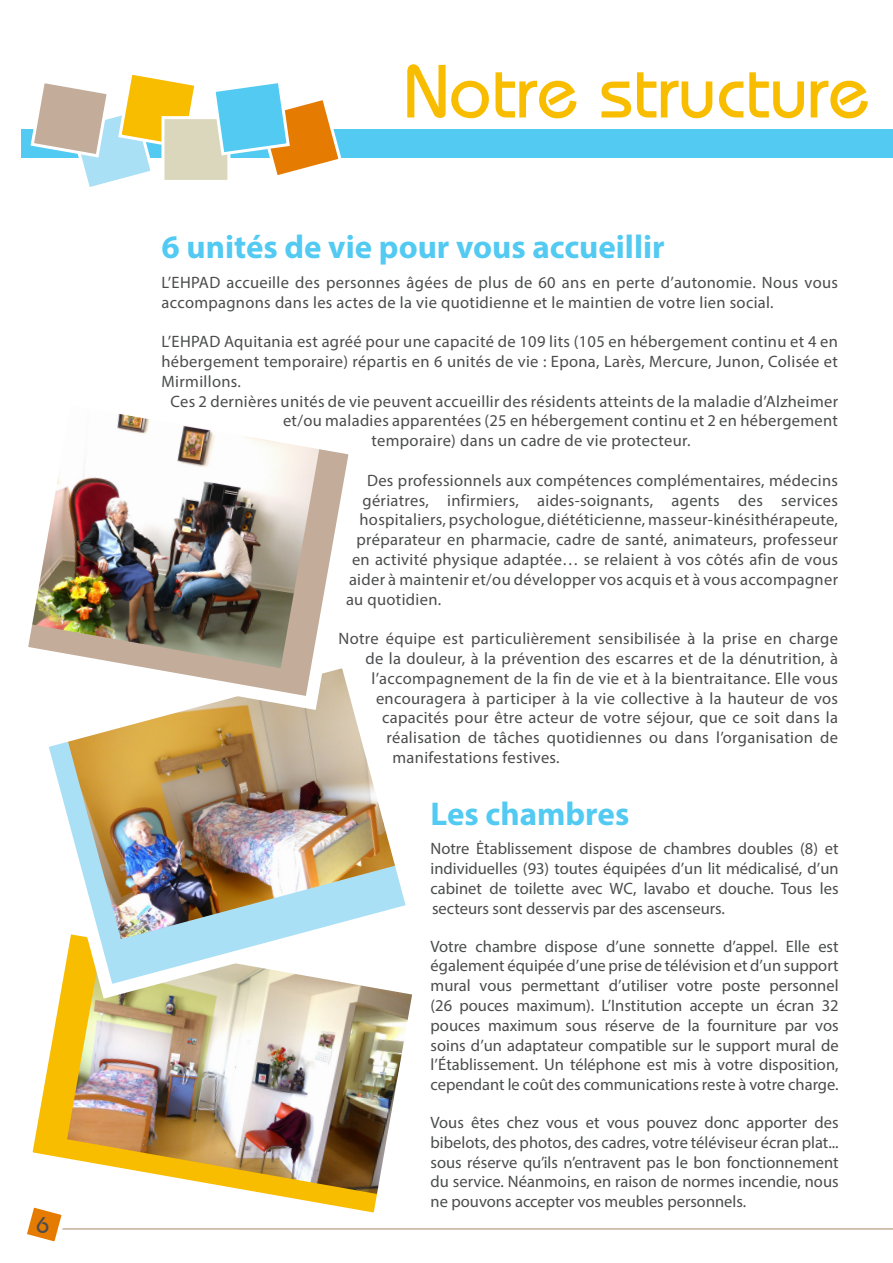
<style>
.page{position:relative;width:893px;height:1263px;background:#fff}
.page>*{position:absolute;margin:0;border:0;box-sizing:border-box;transform-origin:0 0}
.t1{font:75px "Bimini Normal";color:#f9bd00}
.t2{font:700 33px "Myriad Pro";color:#52caf2}
.t3{font:22.5px "Bimini Normal";color:#4b4c4d}
.t4{font:16.5px/19.8px "Myriad Pro";letter-spacing:.02em;color:#4b4c4d;text-align:justify}
</style>
<div class="page">
<hr style="left:44px;top:1228px;width:849px;height:2px;background:#c3ad9a">
<svg style="left:27px;top:1231px;width:31px;height:11px"></svg>
<div style="left:21px;top:129px;width:872px;height:28px;background:#52caf2"></div>
<svg style="left:29px;top:75px;width:315px;height:112px"></svg>
<img style="left:27px;top:1006px;width:404px;height:225px">
<img style="left:49px;top:717px;width:363px;height:289px">
<img style="left:28px;top:414px;width:327px;height:303px">
<p class="t3" style="left:37px;top:1211px;width:14px">6</p>
<p class="t1" style="left:403px;top:47px;width:468px">Notre structure</p>
<p class="t2" style="left:161px;top:225px;width:505px">6 unités de vie pour vous accueillir</p>
<p class="t4" style="left:161px;top:272px;width:678px">L’EHPAD accueille des personnes âgées de plus de 60 ans en perte d’autonomie. Nous vous accompagnons dans les actes de la vie quotidienne et le maintien de votre lien social.</p>
<p class="t4" style="left:161px;top:331px;width:678px">L’EHPAD Aquitania est agréé pour une capacité de 109 lits (105 en hébergement continu et 4 en hébergement temporaire) répartis en 6 unités de vie : Epona, Larès, Mercure, Junon, Colisée et Mirmillons.</p>
<p class="t4" style="left:170px;top:391px;width:669px">Ces 2 dernières unités de vie peuvent accueillir des résidents atteints de la maladie d’Alzheimer</p>
<p class="t4" style="left:283px;top:411px;width:557px">et/ou maladies apparentées (25 en hébergement continu et 2 en hébergement</p>
<p class="t4" style="left:371px;top:430px;width:320px">temporaire) dans un cadre de vie protecteur.</p>
<p class="t4" style="left:367px;top:470px;width:473px">Des professionnels aux compétences complémentaires, médecins</p>
<p class="t4" style="left:362px;top:490px;width:477px">gériatres, infirmiers, aides-soignants, agents des services</p>
<p class="t4" style="left:359px;top:510px;width:480px">hospitaliers, psychologue, diététicienne, masseur-kinésithérapeute,</p>
<p class="t4" style="left:356px;top:529px;width:483px">préparateur en pharmacie, cadre de santé, animateurs, professeur</p>
<p class="t4" style="left:352px;top:549px;width:487px">en activité physique adaptée… se relaient à vos côtés afin de vous</p>
<p class="t4" style="left:349px;top:569px;width:491px">aider à maintenir et/ou développer vos acquis et à vous accompagner</p>
<p class="t4" style="left:346px;top:589px;width:97px">au quotidien.</p>
<p class="t4" style="left:338px;top:628px;width:501px">Notre équipe est particulièrement sensibilisée à la prise en charge</p>
<p class="t4" style="left:365px;top:648px;width:474px">de la douleur, à la prévention des escarres et de la dénutrition, à</p>
<p class="t4" style="left:371px;top:668px;width:468px">l’accompagnement de la fin de vie et à la bientraitance. Elle vous</p>
<p class="t4" style="left:376px;top:688px;width:464px">encouragera à participer à la vie collective à la hauteur de vos</p>
<p class="t4" style="left:382px;top:708px;width:457px">capacités pour être acteur de votre séjour, que ce soit dans la</p>
<p class="t4" style="left:386px;top:727px;width:453px">réalisation de tâches quotidiennes ou dans l’organisation de</p>
<p class="t4" style="left:392px;top:747px;width:169px">manifestations festives.</p>
<p class="t2" style="left:431px;top:793px;width:200px">Les chambres</p>
<p class="t4" style="left:431px;top:839px;width:409px">Notre Ėtablissement dispose de chambres doubles (8) et individuelles (93) toutes équipées d’un lit médicalisé, d’un cabinet de toilette avec WC, lavabo et douche. Tous les secteurs sont desservis par des ascenseurs.</p>
<p class="t4" style="left:431px;top:936px;width:410px">Votre chambre dispose d’une sonnette d’appel. Elle est également équipée d’une prise de télévision et d’un support mural vous permettant d’utiliser votre poste personnel (26 pouces maximum). L’Institution accepte un écran 32 pouces maximum sous réserve de la fourniture par vos soins d’un adaptateur compatible sur le support mural de l’Établissement. Un téléphone est mis à votre disposition, cependant le coût des communications reste à votre charge.</p>
<p class="t4" style="left:431px;top:1112px;width:410px">Vous êtes chez vous et vous pouvez donc apporter des bibelots, des photos, des cadres, votre téléviseur écran plat... sous réserve qu’ils n’entravent pas le bon fonctionnement du service. Néanmoins, en raison de normes incendie, nous ne pouvons accepter vos meubles personnels.</p>
</div>
